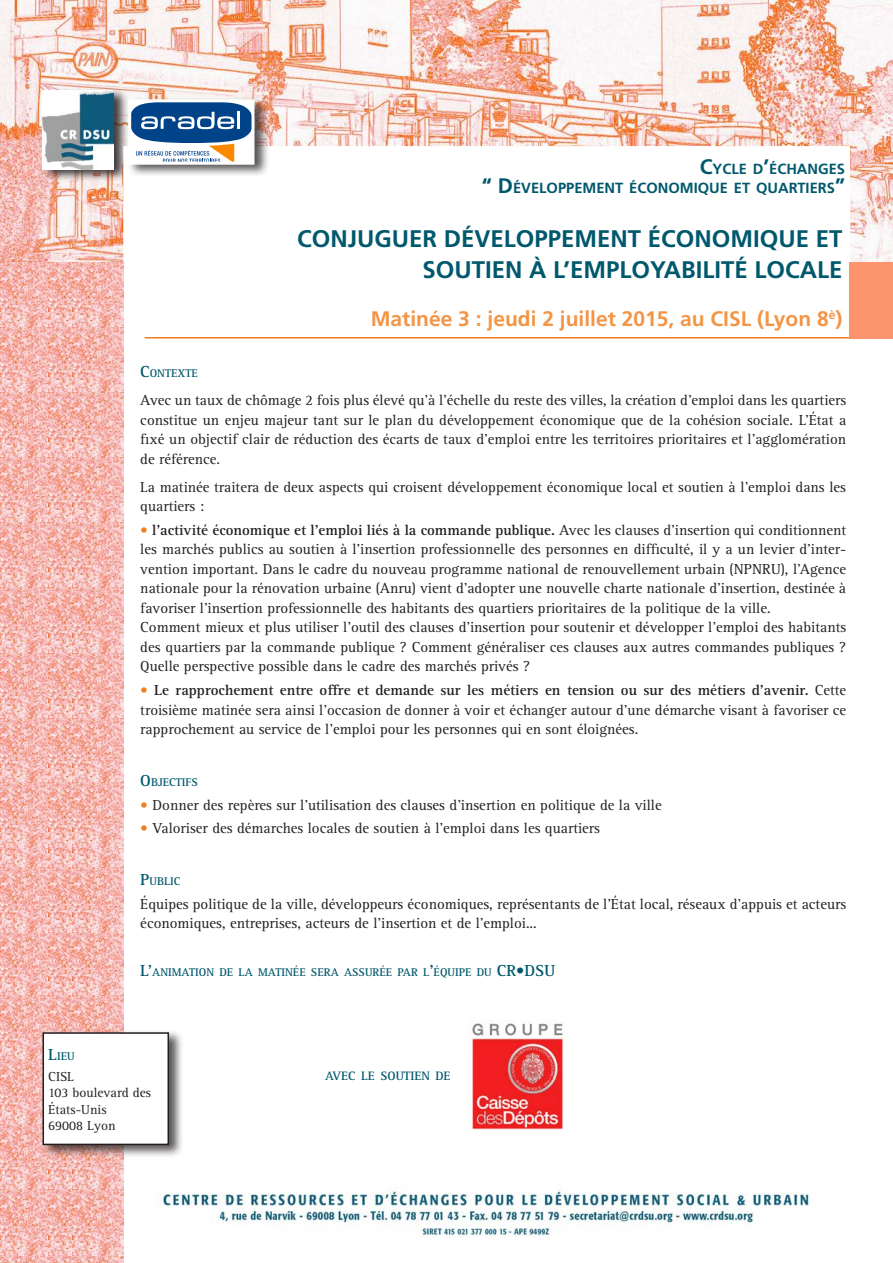
<style>
.page{position:relative;width:893px;height:1263px;background:#fff}
.page>*{position:absolute;margin:0;border:0;box-sizing:border-box;transform-origin:0 0}
.t1{font:700 24px "Frutiger";color:#00586c}
.t2{font:700 21px "Frutiger";color:#f39546}
.t3{font:15px/19.5px "Rotis Serif";color:#231f20;text-align:justify}
.t4{font:700 14.7px "Frutiger";color:#00586c}
.t5{font:13.5px/16.5px "Rotis Serif";color:#231f20}
.t6{font:700 12.6px "Rotis Serif";color:#00586c}
.t7{font:700 11.55px "Rotis Serif";color:#00586c}
.s1{font-size:21px}
.s2{font-size:16.5px}
.s3{color:#f07e20}
.s4{font-weight:700}
</style>
<div class="page">
<img style="left:0;top:0;width:893px;height:262px">
<div style="left:41px;top:87px;width:88px;height:95px;background:#231f20;opacity:.86"></div>
<img style="left:43px;top:90px;width:71px;height:79px">
<div style="left:127px;top:150px;width:719px;height:225px;background:#fff"></div>
<hr style="left:145px;top:337px;width:705px;height:1px;background:#f07e20">
<div style="left:127px;top:96px;width:143px;height:81px;background:#231f20;opacity:.75"></div>
<svg style="left:132px;top:103px;width:118px;height:58px"></svg>
<div style="left:128px;top:99px;width:126px;height:66px;border:3px solid #fff"></div>
<img style="left:162px;top:1189px;width:648px;height:49px">
<img style="left:0;top:262px;width:49px;height:541px">
<img style="left:0;top:803px;width:49px;height:128px">
<img style="left:0;top:931px;width:49px;height:321px">
<img style="left:0;top:1252px;width:49px;height:11px">
<img style="left:49px;top:262px;width:24px;height:541px">
<img style="left:49px;top:803px;width:24px;height:128px">
<img style="left:49px;top:931px;width:24px;height:321px">
<img style="left:49px;top:1252px;width:24px;height:11px">
<img style="left:73px;top:262px;width:50px;height:541px">
<img style="left:73px;top:803px;width:50px;height:128px">
<img style="left:73px;top:931px;width:50px;height:321px">
<img style="left:73px;top:1252px;width:50px;height:11px">
<div style="left:850px;top:262px;width:43px;height:76px;background:#fc946d"></div>
<div style="left:41px;top:1029px;width:143px;height:129px;background:#231f20;opacity:.75"></div>
<div style="left:43px;top:1033px;width:125px;height:111px;background:#fff"></div>
<div style="left:43px;top:1032px;width:126px;height:113px;border:2px solid #231f20"></div>
<img style="left:463px;top:1023px;width:102px;height:107px">
<p class="t4" style="left:700px;top:160px;width:147px"><span class="s1">C</span>YCLE D<span class="s1">’</span>ÉCHANGES</p>
<p class="t4" style="left:482px;top:179px;width:365px"><span class="s1">“ D</span>ÉVELOPPEMENT ÉCONOMIQUE ET QUARTIERS<span class="s1">”</span></p>
<p class="t1" style="left:297px;top:224px;width:547px">CONJUGUER DÉVELOPPEMENT ÉCONOMIQUE ET</p>
<p class="t1" style="left:422px;top:256px;width:421px">SOUTIEN À L’EMPLOYABILITÉ LOCALE</p>
<p class="t2" style="left:371px;top:306px;width:473px">Matinée 3 : jeudi 2 juillet 2015, au CISL (Lyon 8<sup>è</sup>)</p>
<p class="t7" style="left:140px;top:366px;width:59px"><span class="s2">C</span>ONTEXTE</p>
<p class="t3" style="left:140px;top:391px;width:707px">Avec un taux de chômage 2 fois plus élevé qu’à l’échelle du reste des villes, la création d’emploi dans les quartiers constitue un enjeu majeur tant sur le plan du développement économique que de la cohésion sociale. L’État a fixé un objectif clair de réduction des écarts de taux d’emploi entre les territoires prioritaires et l’agglomération de référence.</p>
<p class="t3" style="left:140px;top:477px;width:707px">La matinée traitera de deux aspects qui croisent développement économique local et soutien à l’emploi dans les quartiers :</p>
<p class="t3" style="left:140px;top:521px;width:707px"><span class="s3">•</span> <span class="s4">l’activité économique et l’emploi liés à la commande publique.</span> Avec les clauses d’insertion qui conditionnent les marchés publics au soutien à l’insertion professionnelle des personnes en difficulté, il y a un levier d’inter&shy;vention important. Dans le cadre du nouveau programme national de renouvellement urbain (NPNRU), l’Agence nationale pour la rénovation urbaine (Anru) vient d’adopter une nouvelle charte nationale d’insertion, destinée à favoriser l’insertion professionnelle des habitants des quartiers prioritaires de la politique de la ville.</p>
<p class="t3" style="left:140px;top:618px;width:707px">Comment mieux et plus utiliser l’outil des clauses d’insertion pour soutenir et développer l’emploi des habitants des quartiers par la commande publique ? Comment généraliser ces clauses aux autres commandes publiques ?<br>Quelle perspective possible dans le cadre des marchés privés ?</p>
<p class="t3" style="left:140px;top:681px;width:707px"><span class="s3">•</span> <span class="s4">Le rapprochement entre offre et demande sur les métiers en tension ou sur des métiers d’avenir.</span> Cette troisième matinée sera ainsi l’occasion de donner à voir et échanger autour d’une démarche visant à favoriser ce rapprochement au service de l’emploi pour les personnes qui en sont éloignées.</p>
<p class="t7" style="left:140px;top:775px;width:59px"><span class="s2">O</span>BJECTIFS</p>
<p class="t3" style="left:140px;top:795px;width:523px"><span class="s3">•</span> Donner des repères sur l’utilisation des clauses d’insertion en politique de la ville</p>
<p class="t3" style="left:140px;top:819px;width:461px"><span class="s3">•</span> Valoriser des démarches locales de soutien à l’emploi dans les quartiers</p>
<p class="t7" style="left:140px;top:874px;width:41px"><span class="s2">P</span>UBLIC</p>
<p class="t3" style="left:140px;top:895px;width:707px">Équipes politique de la ville, développeurs économiques, représentants de l’État local, réseaux d’appuis et acteurs économiques, entreprises, acteurs de l’insertion et de l’emploi...</p>
<p class="t7" style="left:140px;top:965px;width:396px"><span class="s2">L’</span>ANIMATION DE LA MATINÉE SERA ASSURÉE PAR L <span class="s2">’</span>ÉQUIPE DU <span class="s2">CR•DSU</span></p>
<p class="t7" style="left:48px;top:1049px;width:28px"><span class="s2">L</span>IEU</p>
<p class="t5" style="left:48px;top:1068px;width:27px">CISL</p>
<p class="t5" style="left:48px;top:1085px;width:104px">103 boulevard des<br>États-Unis</p>
<p class="t5" style="left:48px;top:1118px;width:69px">69008 Lyon</p>
<p class="t6" style="left:325px;top:1068px;width:127px">AVEC LE SOUTIEN DE</p>
</div>
